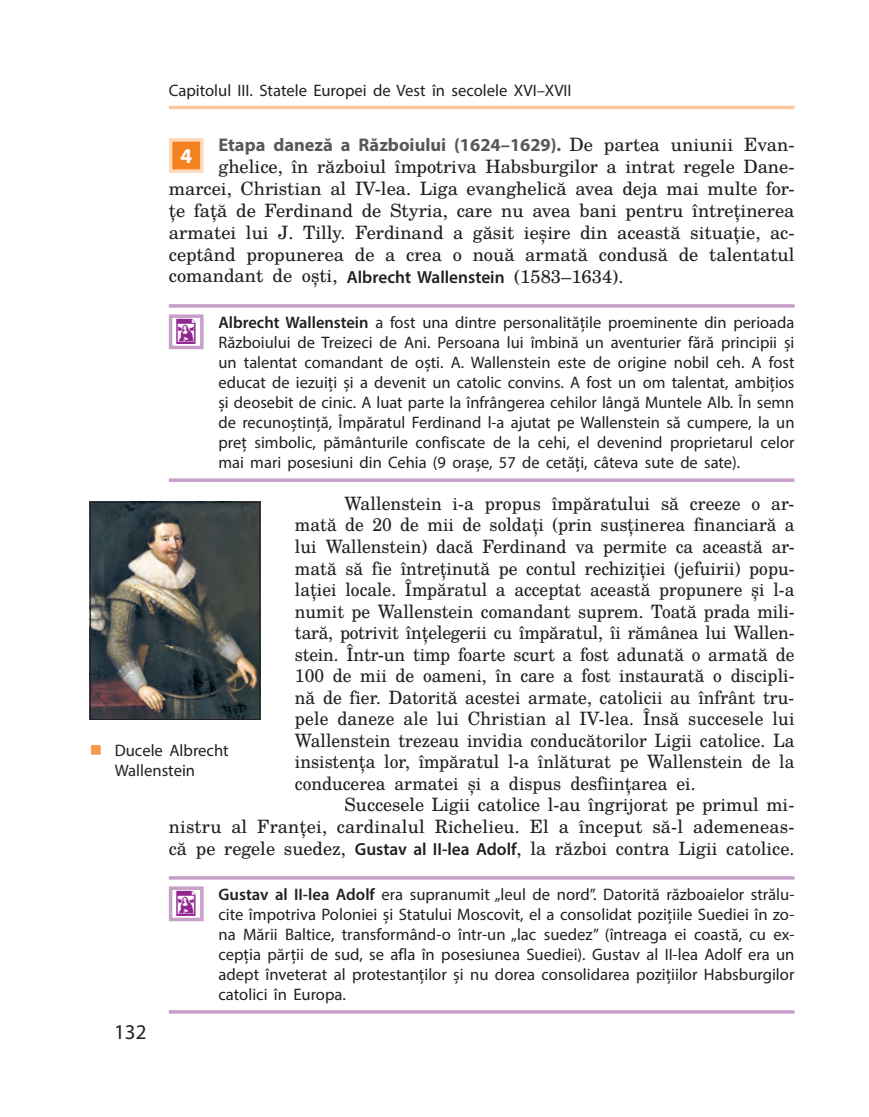
<style>
.page{position:relative;width:869px;height:1117px;background:#fff}
.page>*{position:absolute;margin:0;border:0;box-sizing:border-box;transform-origin:0 0}
.t1{font:21px "Myriad Pro";color:#231f20}
.t2{font:700 21px "Myriad Pro";color:#fff}
.t3{font:18.38px "Te X Gyre Schola";color:#231f20;scale:.95 1}
.t4{font:18.38px "Te X Gyre Schola";color:#231f20}
.t5{font:700 18.38px "Myriad Pro";color:#57585a}
.t6{font:18.38px "Te X Gyre Schola";color:#231f20;scale:.96 1}
.t7{font:16.62px/20.1px "Myriad Pro";color:#231f20;text-align:justify}
.s1{font-family:"Te X Gyre Schola";font-weight:400;color:#231f20}
.s2{font-family:"Myriad Pro";font-weight:600;font-size:17.5px}
.s3{color:#90268f}
.s4{font-weight:600}
</style>
<div class="page">
<img style="left:92px;top:504px;width:166px;height:213px">
<div style="left:90px;top:502px;width:170px;height:217px;border:1px solid #231f20"></div>
<hr style="left:169px;top:304px;width:625px;height:3px;background:#c7a0c9">
<svg style="left:169px;top:478px;width:625px;height:4px;background:#cdabcf"></svg>
<svg style="left:169px;top:876px;width:625px;height:3px;background:#c9a4cb"></svg>
<svg style="left:169px;top:1010px;width:625px;height:3px;background:#c9a4cb"></svg>
<div style="left:170px;top:140px;width:32px;height:31px;background:#f58220"></div>
<div style="left:169px;top:138px;width:34px;height:35px;border:4px solid #fddbbc"></div>
<div style="left:169px;top:314px;width:34px;height:35px;border:4px solid #c7a0c9"></div>
<div style="left:169px;top:886px;width:34px;height:34px;border:4px solid #c7a0c9"></div>
<hr style="left:169px;top:106px;width:625px;height:3px;background:#fcc89b">
<p class="t7" style="left:169px;top:80px;width:404px">Capitolul III. Statele Europei de Vest în secolele XVI–XVII</p>
<p class="t5" style="left:218px;top:133px;width:577px">Etapa daneză a Războiului (1624–1629). <span class="s1">De partea uniunii Evan-</span></p>
<p class="t4" style="left:218px;top:152px;width:577px">ghelice, în războiul împotriva Habsburgilor a intrat regele Dane-</p>
<p class="t4" style="left:169px;top:174px;width:627px">marcei, Christian al IV-lea. Liga evanghelică avea deja mai multe for-</p>
<p class="t4" style="left:169px;top:196px;width:626px">țe față de Ferdinand de Styria, care nu avea bani pentru întreținerea</p>
<p class="t4" style="left:169px;top:218px;width:627px">armatei lui J. Tilly. Ferdinand a găsit ieșire din această situație, ac-</p>
<p class="t4" style="left:169px;top:240px;width:627px">ceptând propunerea de a crea o nouă armată condusă de talentatul</p>
<p class="t4" style="left:169px;top:261px;width:456px">comandant de oști, <span class="s2">Albrecht Wallenstein</span> (1583–1634).</p>
<p class="t7" style="left:218px;top:311px;width:577px;text-indent:-48px"><span class="s3">•</span> <span class="s4">Albrecht Wallenstein</span> a fost una dintre personalitățile proeminente din perioada Războiului de Treizeci de Ani. Persoana lui îmbină un aventurier fără principii și un talentat comandant de oști. A. Wallenstein este de origine nobil ceh. A fost educat de iezuiți și a devenit un catolic convins. A fost un om talentat, ambițios și deosebit de cinic. A luat parte la înfrângerea cehilor lângă Muntele Alb. În semn de recunoștință, Împăratul Ferdinand l-a ajutat pe Wallenstein să cumpere, la un preț simbolic, pământurile confiscate de la cehi, el devenind proprietarul celor mai mari posesiuni din Cehia (9 orașe, 57 de cetăți, câteva sute de sate).</p>
<p class="t6" style="left:344px;top:489px;width:470px">Wallenstein i-a propus împăratului să creeze o ar-</p>
<p class="t3" style="left:295px;top:510px;width:527px">mată de 20 de mii de soldați (prin susținerea financiară a</p>
<p class="t3" style="left:295px;top:532px;width:527px">lui Wallenstein) dacă Ferdinand va permite ca această ar-</p>
<p class="t3" style="left:295px;top:553px;width:527px">mată să fie întreținută pe contul rechiziției (jefuirii) popu-</p>
<p class="t3" style="left:295px;top:575px;width:527px">lației locale. Împăratul a acceptat această propunere și l-a</p>
<p class="t3" style="left:295px;top:596px;width:527px">numit pe Wallenstein comandant suprem. Toată prada mili-</p>
<p class="t3" style="left:295px;top:618px;width:527px">tară, potrivit înțelegerii cu împăratul, îi rămânea lui Wallen-</p>
<p class="t3" style="left:295px;top:639px;width:527px">stein. Într-un timp foarte scurt a fost adunată o armată de</p>
<p class="t3" style="left:295px;top:661px;width:527px">100 de mii de oameni, în care a fost instaurată o discipli-</p>
<p class="t3" style="left:295px;top:682px;width:527px">nă de fier. Datorită acestei armate, catolicii au înfrânt tru-</p>
<p class="t3" style="left:295px;top:704px;width:527px">pele daneze ale lui Christian al IV-lea. Însă succesele lui</p>
<p class="t3" style="left:295px;top:725px;width:527px">Wallenstein trezeau invidia conducătorilor Ligii catolice. La</p>
<p class="t3" style="left:295px;top:747px;width:527px">insistența lor, împăratul l-a înlăturat pe Wallenstein de la</p>
<p class="t3" style="left:295px;top:768px;width:423px">conducerea armatei și a dispus desființarea ei.</p>
<p class="t4" style="left:344px;top:790px;width:451px">Succesele Ligii catolice l-au îngrijorat pe primul mi-</p>
<p class="t4" style="left:169px;top:812px;width:627px">nistru al Franței, cardinalul Richelieu. El a început să-l ademeneas-</p>
<p class="t4" style="left:169px;top:833px;width:627px">că pe regele suedez, <span class="s2">Gustav al II-lea Adolf</span>, la război contra Ligii catolice.</p>
<p class="t7" style="left:218px;top:883px;width:577px;text-indent:-48px"><span class="s3">•</span> <span class="s4">Gustav al II-lea Adolf</span> era supranumit „leul de nord”. Datorită războaielor strălu&shy;cite împotriva Poloniei și Statului Moscovit, el a consolidat pozițiile Suediei în zo&shy;na Mării Baltice, transformând-o într-un „lac suedez” (întreaga ei coastă, cu ex&shy;cepția părții de sud, se afla în posesiunea Suediei). Gustav al II-lea Adolf era un adept înveterat al protestanților și nu dorea consolidarea pozițiilor Habsburgilor catolici în Europa.</p>
<p class="t2" style="left:180px;top:142px;width:13px">4</p>
<p class="t7" style="left:115px;top:740px;width:115px">Ducele Albrecht<br>Wallenstein</p>
<p class="t1" style="left:114px;top:1018px;width:34px">132</p>
</div>
